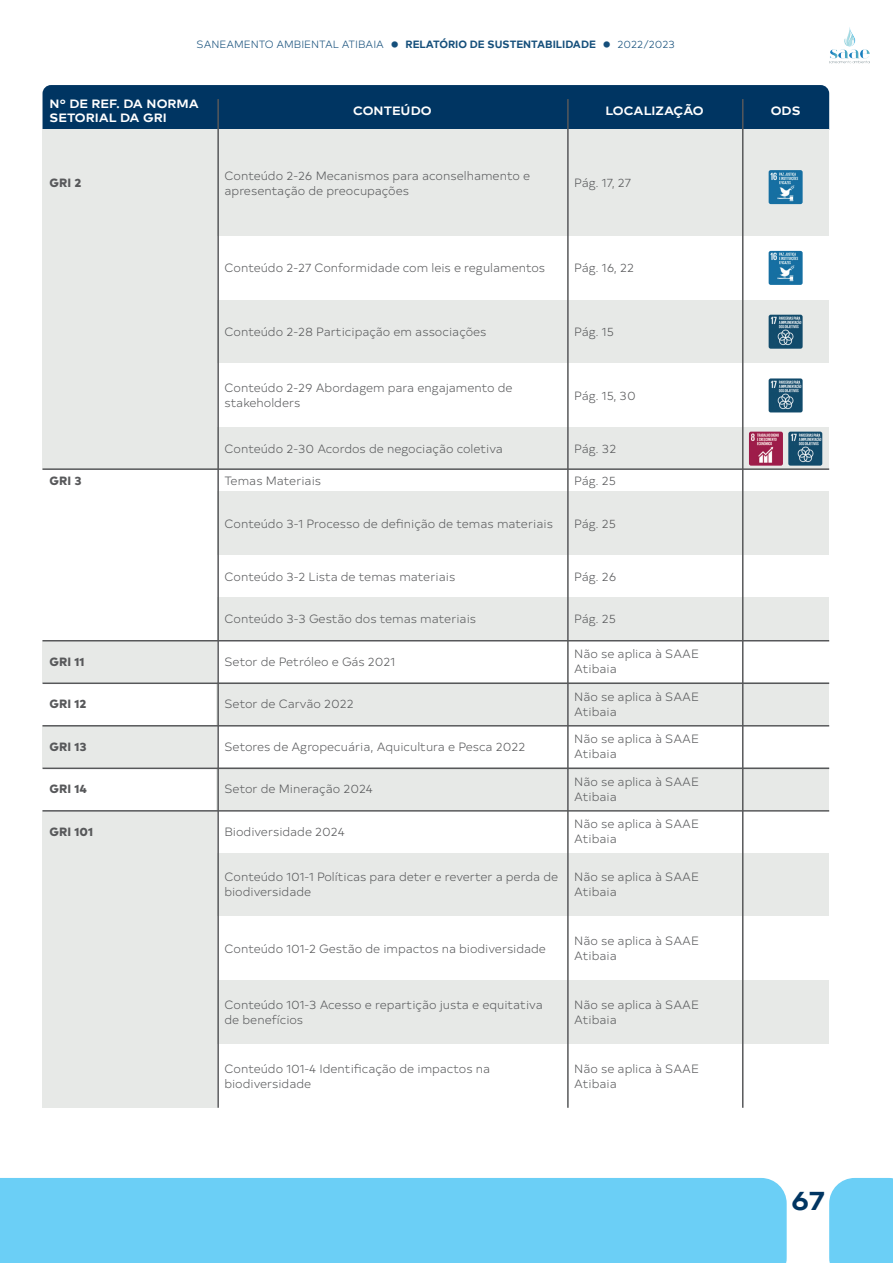
<style>
.page{position:relative;width:893px;height:1263px;background:#fff}
.page>*{position:absolute;margin:0;border:0;box-sizing:border-box;transform-origin:0 0}
.t1{font:700 36px "Typold";color:#154f7b}
.t2{font:700 27px "Typold Extended";color:#003562}
.t3{font:300 12px/15px "Typold";color:#57585a}
.t4{font:700 12px/13.5px "Typold Extended";color:#fff}
.t5{font:800 12px "Typold";color:#57585a}
.t6{font:300 10.5px "Typold";color:#154f7b}
.t7{font:700 10.5px "Typold";color:#154f7b}
</style>
<div class="page">
<div style="left:0;top:1178px;width:787px;height:85px;background:#6bcff6"></div>
<div style="left:829px;top:1178px;width:64px;height:85px;background:#6bcff6"></div>
<img style="left:829px;top:27px;width:41px;height:37px">
<div style="left:43px;top:130px;width:174px;height:340px;background:#e7e9e7"></div>
<div style="left:43px;top:810px;width:174px;height:298px;background:#e7e9e7"></div>
<div style="left:43px;top:85px;width:786px;height:45px;background:#003562"></div>
<div style="left:43px;top:130px;width:786px;height:106px;background:#e7e9e7"></div>
<div style="left:43px;top:640px;width:174px;height:42px;background:#e7e9e7"></div>
<div style="left:217px;top:682px;width:612px;height:43px;background:#e7e9e7"></div>
<div style="left:43px;top:725px;width:174px;height:42px;background:#e7e9e7"></div>
<div style="left:217px;top:767px;width:612px;height:43px;background:#e7e9e7"></div>
<div style="left:217px;top:300px;width:612px;height:64px;background:#e7e9e7"></div>
<div style="left:217px;top:427px;width:612px;height:43px;background:#e7e9e7"></div>
<div style="left:217px;top:491px;width:612px;height:64px;background:#e7e9e7"></div>
<div style="left:217px;top:597px;width:612px;height:43px;background:#e7e9e7"></div>
<div style="left:217px;top:853px;width:612px;height:63px;background:#e7e9e7"></div>
<div style="left:217px;top:980px;width:612px;height:64px;background:#e7e9e7"></div>
<hr style="left:742px;top:99px;width:1px;height:1009px;background:#57585a">
<hr style="left:567px;top:99px;width:2px;height:1009px;background:#57585a">
<hr style="left:217px;top:99px;width:2px;height:1009px;background:#57585a">
<hr style="left:43px;top:468px;width:786px;height:2px;background:#57585a">
<hr style="left:43px;top:640px;width:786px;height:1px;background:#57585a">
<hr style="left:43px;top:682px;width:786px;height:2px;background:#57585a">
<hr style="left:43px;top:725px;width:786px;height:1px;background:#57585a">
<hr style="left:43px;top:767px;width:786px;height:2px;background:#57585a">
<hr style="left:43px;top:810px;width:786px;height:2px;background:#57585a">
<img style="left:769px;top:170px;width:34px;height:34px">
<img style="left:769px;top:251px;width:34px;height:34px">
<img style="left:769px;top:315px;width:34px;height:34px">
<img style="left:769px;top:378px;width:34px;height:34px">
<img style="left:788px;top:432px;width:34px;height:34px">
<img style="left:749px;top:432px;width:34px;height:34px">
<p class="t6" style="left:197px;top:37px;width:189px">SANEAMENTO AMBIENTAL ATIBAIA</p>
<h1 class="t1" style="left:389px;top:4px;width:12px">.</h1>
<p class="t7" style="left:406px;top:36px;width:192px">RELATÓRIO DE SUSTENTABILIDADE</p>
<h1 class="t1" style="left:601px;top:4px;width:12px">.</h1>
<p class="t6" style="left:617px;top:37px;width:59px">2022/2023</p>
<p class="t4" style="left:50px;top:96px;width:151px">Nº DE REF. DA NORMA<br>SETORIAL DA GRI</p>
<p class="t4" style="left:353px;top:103px;width:80px">CONTEÚDO</p>
<p class="t4" style="left:606px;top:103px;width:100px">LOCALIZAÇÃO</p>
<p class="t4" style="left:771px;top:103px;width:31px">ODS</p>
<p class="t3" style="left:225px;top:167px;width:307px">Conteúdo 2-26 Mecanismos para aconselhamento e apresentação de preocupações</p>
<p class="t5" style="left:50px;top:173px;width:33px">GRI 2</p>
<p class="t3" style="left:574px;top:175px;width:58px">Pág. 17, 27</p>
<p class="t3" style="left:225px;top:260px;width:322px">Conteúdo 2-27 Conformidade com leis e regulamentos</p>
<p class="t3" style="left:225px;top:324px;width:264px">Conteúdo 2-28 Participação em associações</p>
<p class="t3" style="left:574px;top:260px;width:61px">Pág. 16, 22</p>
<p class="t3" style="left:574px;top:324px;width:41px">Pág. 15</p>
<p class="t3" style="left:225px;top:380px;width:290px">Conteúdo 2-29 Abordagem para engajamento de stakeholders</p>
<p class="t3" style="left:225px;top:440px;width:280px">Conteúdo 2-30 Acordos de negociação coletiva</p>
<p class="t3" style="left:225px;top:472px;width:98px">Temas Materiais</p>
<p class="t3" style="left:225px;top:515px;width:330px">Conteúdo 3-1 Processo de definição de temas materiais</p>
<p class="t3" style="left:574px;top:387px;width:63px">Pág. 15, 30</p>
<p class="t3" style="left:574px;top:440px;width:44px">Pág. 32</p>
<p class="t5" style="left:50px;top:471px;width:34px">GRI 3</p>
<p class="t3" style="left:574px;top:472px;width:43px">Pág. 25</p>
<p class="t3" style="left:574px;top:515px;width:43px">Pág. 25</p>
<p class="t5" style="left:50px;top:651px;width:36px">GRI 11</p>
<p class="t5" style="left:50px;top:694px;width:38px">GRI 12</p>
<p class="t5" style="left:50px;top:736px;width:39px">GRI 13</p>
<p class="t5" style="left:50px;top:779px;width:39px">GRI 14</p>
<p class="t5" style="left:50px;top:821px;width:45px">GRI 101</p>
<p class="t3" style="left:225px;top:568px;width:232px">Conteúdo 3-2 Lista de temas materiais</p>
<p class="t3" style="left:225px;top:611px;width:253px">Conteúdo 3-3 Gestão dos temas materiais</p>
<p class="t3" style="left:225px;top:653px;width:172px">Setor de Petróleo e Gás 2021</p>
<p class="t3" style="left:225px;top:696px;width:131px">Setor de Carvão 2022</p>
<p class="t3" style="left:225px;top:738px;width:302px">Setores de Agropecuária, Aquicultura e Pesca 2022</p>
<p class="t3" style="left:225px;top:781px;width:150px">Setor de Mineração 2024</p>
<p class="t3" style="left:225px;top:823px;width:122px">Biodiversidade 2024</p>
<p class="t3" style="left:225px;top:869px;width:335px">Conteúdo 101-1 Políticas para deter e reverter a perda de biodiversidade</p>
<p class="t3" style="left:225px;top:940px;width:323px">Conteúdo 101-2 Gestão de impactos na biodiversidade</p>
<p class="t3" style="left:225px;top:996px;width:320px">Conteúdo 101-3 Acesso e repartição justa e equitativa de benefícios</p>
<p class="t3" style="left:225px;top:1060px;width:267px">Conteúdo 101-4 Identificação de impactos na biodiversidade</p>
<p class="t3" style="left:574px;top:568px;width:44px">Pág. 26</p>
<p class="t3" style="left:574px;top:611px;width:43px">Pág. 25</p>
<p class="t3" style="left:574px;top:646px;width:126px">Não se aplica à SAAE<br>Atibaia</p>
<p class="t3" style="left:574px;top:688px;width:126px">Não se aplica à SAAE<br>Atibaia</p>
<p class="t3" style="left:574px;top:731px;width:126px">Não se aplica à SAAE<br>Atibaia</p>
<p class="t3" style="left:574px;top:773px;width:126px">Não se aplica à SAAE<br>Atibaia</p>
<p class="t3" style="left:574px;top:816px;width:126px">Não se aplica à SAAE<br>Atibaia</p>
<p class="t3" style="left:574px;top:869px;width:126px">Não se aplica à SAAE<br>Atibaia</p>
<p class="t3" style="left:574px;top:933px;width:126px">Não se aplica à SAAE<br>Atibaia</p>
<p class="t3" style="left:574px;top:996px;width:126px">Não se aplica à SAAE<br>Atibaia</p>
<p class="t3" style="left:574px;top:1060px;width:126px">Não se aplica à SAAE<br>Atibaia</p>
<h2 class="t2" style="left:791px;top:1178px;width:35px">67</h2>
</div>
